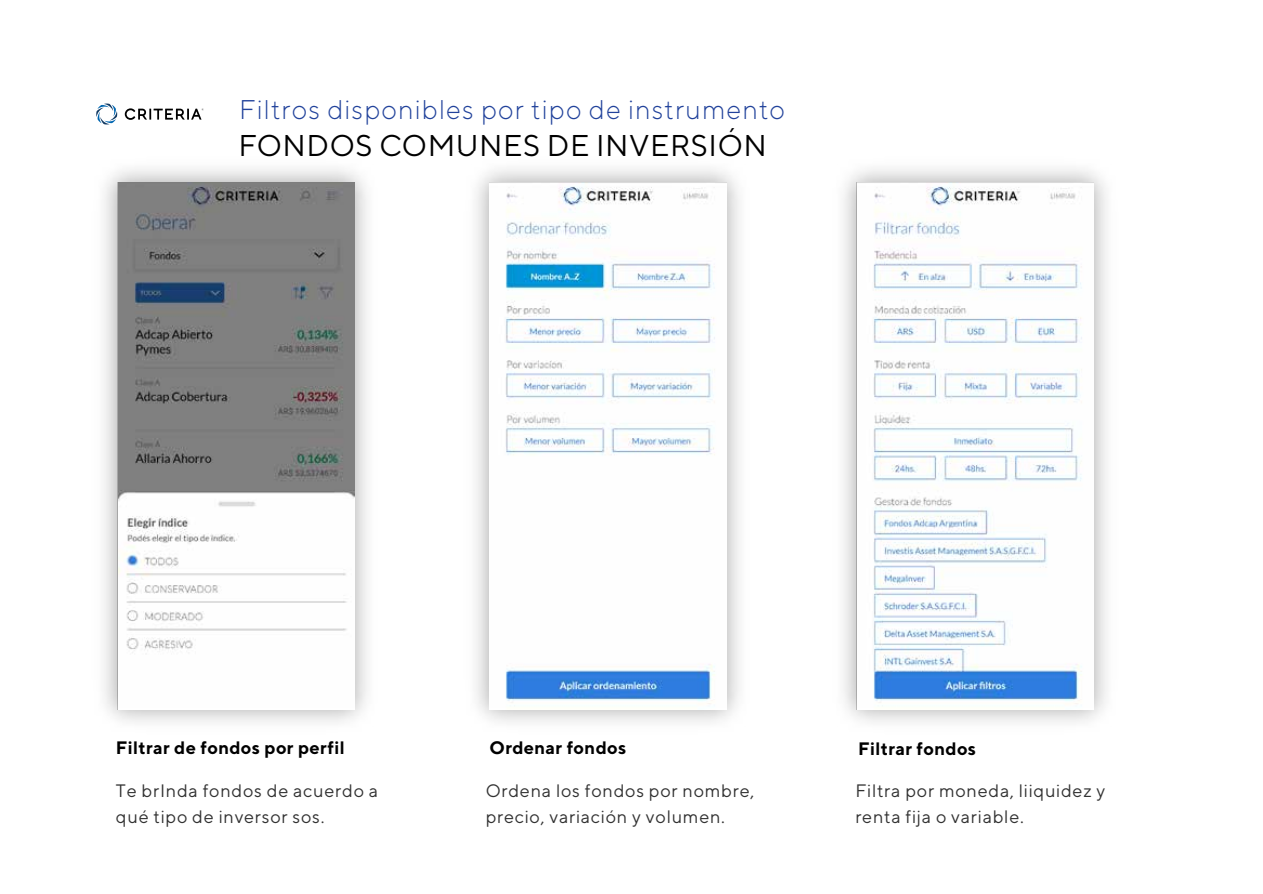
<style>
.page{position:relative;width:1263px;height:894px;background:#fff}
.page>*{position:absolute;margin:0;border:0;box-sizing:border-box;transform-origin:0 0}
.t1{font:30px "TT Norms";letter-spacing:.02em;color:#000}
.t2{font:300 27px "TT Norms";letter-spacing:.04em;color:#21429b}
.t3{font:18px/26.4px "TT Norms";letter-spacing:.04em;color:#323232}
.t4{font:700 18px "TT Norms";letter-spacing:.02em;color:#000}
</style>
<div class="page">
<svg style="left:125px;top:108px;width:79px;height:12px"></svg>
<svg style="left:96px;top:103px;width:21px;height:21px"></svg>
<img style="left:490px;top:182px;width:236px;height:527px">
<img style="left:104px;top:169px;width:263px;height:553px">
<img style="left:118px;top:182px;width:236px;height:527px">
<img style="left:843px;top:169px;width:264px;height:553px">
<img style="left:857px;top:182px;width:236px;height:527px">
<h2 class="t2" style="left:239px;top:92px;width:547px">Filtros disponibles por tipo de instrumento</h2>
<h1 class="t1" style="left:238px;top:127px;width:530px">FONDOS COMUNES DE INVERSIÓN</h1>
<p class="t4" style="left:116px;top:736px;width:230px">Filtrar de fondos por perfil</p>
<p class="t4" style="left:489px;top:736px;width:138px">Ordenar fondos</p>
<p class="t4" style="left:858px;top:736px;width:119px">Filtrar fondos</p>
<p class="t3" style="left:116px;top:776px;width:264px">Te brInda fondos de acuerdo a qué tipo de inversor sos.</p>
<p class="t3" style="left:486px;top:776px;width:270px">Ordena los fondos por nombre, precio, variación y volumen.</p>
<p class="t3" style="left:855px;top:776px;width:252px">Filtra por moneda, liiquidez y renta fija o variable.</p>
</div>
